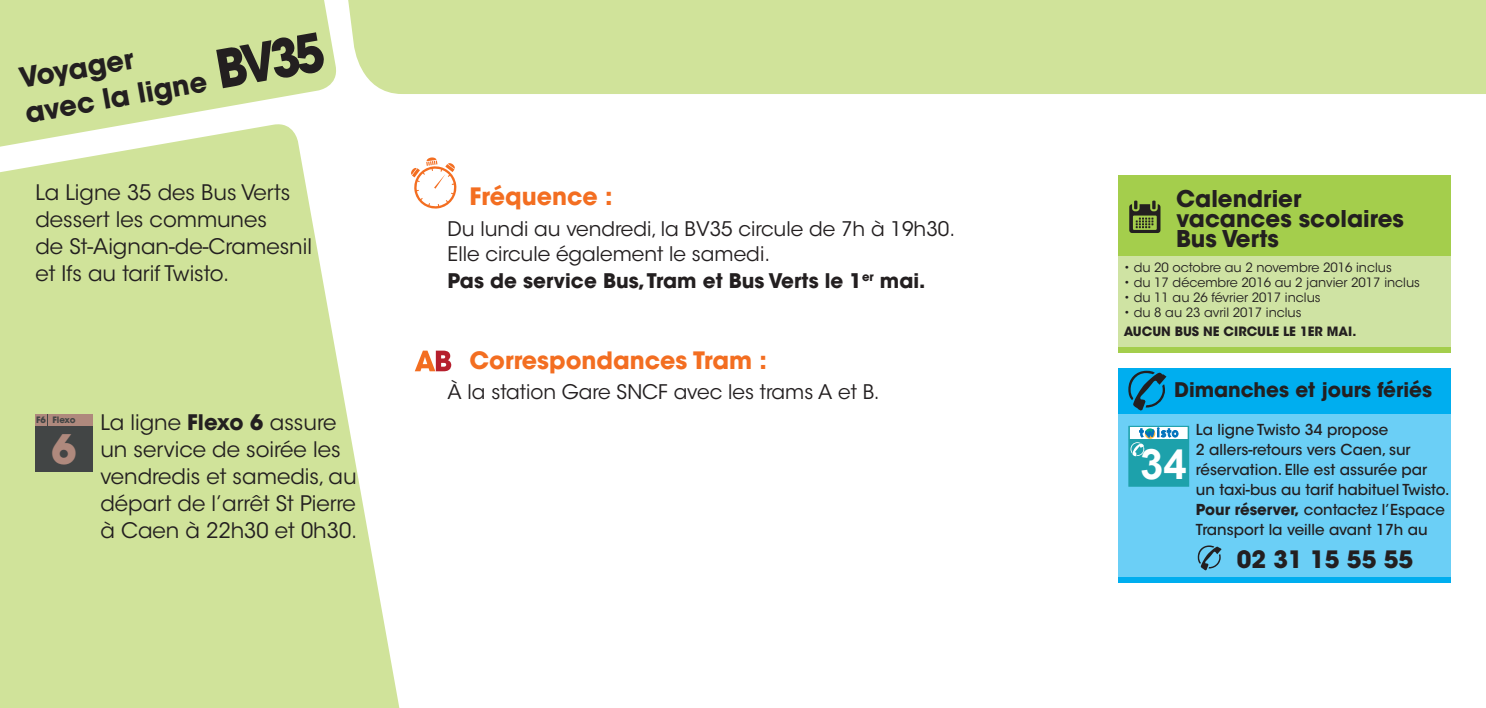
<style>
.page{position:relative;width:1486px;height:708px;background:#fff}
.page>*{position:absolute;margin:0;border:0;box-sizing:border-box;transform-origin:0 0}
.t1{font:700 42px "Arial";color:#fff}
.t2{font:700 40.25px "ITC Avant Garde Std";color:#af897d}
.t3{font:700 27.5px/35px "ITC Avant Garde Std";color:#231f20}
.t4{font:700 23.75px "ITC Avant Garde Std";color:#f36e21}
.t5{font:700 23.75px "ITC Avant Garde Std";color:#231f20}
.t6{font:700 23px/20.2px "ITC Avant Garde Std";color:#231f20}
.t7{font:21.25px/27px "ITC Avant Garde Std";color:#231f20}
.t8{font:20px/25px "ITC Avant Garde Std";color:#231f20}
.t9{font:700 20px "ITC Avant Garde Std";color:#231f20}
.t10{font:500 15px/20px "ITC Avant Garde Std";color:#231f20}
.t11{font:12.75px "ITC Avant Garde Std";color:#231f20}
.t12{font:700 12.75px "ITC Avant Garde Std";color:#231f20}
.t13{font:700 8.75px "ITC Avant Garde Std";color:#424545}
.s1{font-size:52.5px}
.s2{font-weight:700}
</style>
<div class="page">
<svg style="left:0;top:0;width:336px;height:121px;background:#d4e5a2"></svg>
<svg style="left:0;top:121px;width:399px;height:586px;background:#d5e5a4"></svg>
<svg style="left:411px;top:157px;width:46px;height:52px"></svg>
<svg style="left:414px;top:350px;width:38px;height:22px"></svg>
<div style="left:35px;top:425px;width:58px;height:46px;background:#424545"></div>
<div style="left:35px;top:414px;width:58px;height:11px;background:#af897d"></div>
<div style="left:1118px;top:255px;width:333px;height:92px;background:#cfe3a3"></div>
<div style="left:1118px;top:175px;width:333px;height:80px;background:#a4ce4c"></div>
<svg style="left:1129px;top:200px;width:31px;height:33px"></svg>
<div style="left:1118px;top:347px;width:333px;height:6px;background:#a4ce4c"></div>
<div style="left:1118px;top:413px;width:333px;height:169px;background:#6bcff6"></div>
<div style="left:1118px;top:367px;width:333px;height:46px;background:#00aeef"></div>
<div style="left:1118px;top:577px;width:333px;height:5px;background:#00aeef"></div>
<svg style="left:1128px;top:370px;width:38px;height:40px"></svg>
<svg style="left:1198px;top:545px;width:24px;height:25px"></svg>
<div style="left:1128px;top:425px;width:61px;height:61px;border:1px solid #1da1ab"></div>
<div style="left:1129px;top:426px;width:59px;height:13px;background:#fff"></div>
<div style="left:1129px;top:425px;width:60px;height:15px;border:1px solid #1da1ab"></div>
<div style="left:1129px;top:439px;width:60px;height:46px;background:#1da1ab"></div>
<svg style="left:1131px;top:427px;width:47px;height:29px"></svg>
<div style="left:348px;top:0;width:1138px;height:94px;background:#d0e39a"></div>
<p class="t3" style="left:16px;top:61px;width:306px;rotate:-10deg">Voyager<br>avec la ligne <span class="s1">BV35</span></p>
<p class="t7" style="left:35px;top:179px;width:278px">La Ligne 35 des Bus Verts dessert les communes<br>de St-Aignan-de-Cramesnil et Ifs au tarif Twisto.</p>
<p class="t4" style="left:469px;top:181px;width:145px">Fréquence :</p>
<p class="t8" style="left:448px;top:216px;width:509px">Du lundi au vendredi, la BV35 circule de 7h à 19h30.<br>Elle circule également le samedi.</p>
<p class="t9" style="left:448px;top:267px;width:479px">Pas de service Bus, Tram et Bus Verts le 1<sup>er</sup> mai.</p>
<p class="t13" style="left:36px;top:414px;width:11px">F6</p>
<p class="t7" style="left:100px;top:409px;width:259px">La ligne <span class="s2">Flexo 6</span> assure un service de soirée les vendredis et samedis, au départ de l’arrêt St Pierre à Caen à 22h30 et 0h30.</p>
<p class="t13" style="left:52px;top:414px;width:25px">Flexo</p>
<h2 class="t2" style="left:52px;top:422px;width:26px">6</h2>
<p class="t4" style="left:469px;top:344px;width:299px">Correspondances Tram :</p>
<p class="t8" style="left:448px;top:379px;width:433px">À la station Gare SNCF avec les trams A et B.</p>
<p class="t6" style="left:1176px;top:188px;width:229px">Calendrier vacances scolaires<br>Bus Verts</p>
<p class="t11" style="left:1124px;top:260px;width:270px">• du 20 octobre au 2 novembre 2016 inclus</p>
<p class="t11" style="left:1124px;top:274px;width:298px">• du 17 décembre 2016 au 2 janvier 2017 inclus</p>
<p class="t11" style="left:1124px;top:289px;width:198px">• du 11 au 26 février 2017 inclus</p>
<p class="t11" style="left:1124px;top:304px;width:179px">• du 8 au 23 avril 2017 inclus</p>
<p class="t12" style="left:1124px;top:322px;width:234px">AUCUN BUS NE CIRCULE LE 1ER MAI.</p>
<p class="t9" style="left:1174px;top:376px;width:259px">Dimanches et jours fériés</p>
<p class="t10" style="left:1196px;top:419px;width:255px">La ligne Twisto 34 propose<br>2 allers-retours vers Caen, sur réservation. Elle est assurée par un taxi-bus au tarif habituel Twisto.<br><span class="s2">Pour réserver,</span> contactez l’Espace<br>Transport la veille avant 17h au</p>
<p class="t5" style="left:1237px;top:544px;width:178px">02 31 15 55 55</p>
<h1 class="t1" style="left:1140px;top:436px;width:48px">34</h1>
</div>
